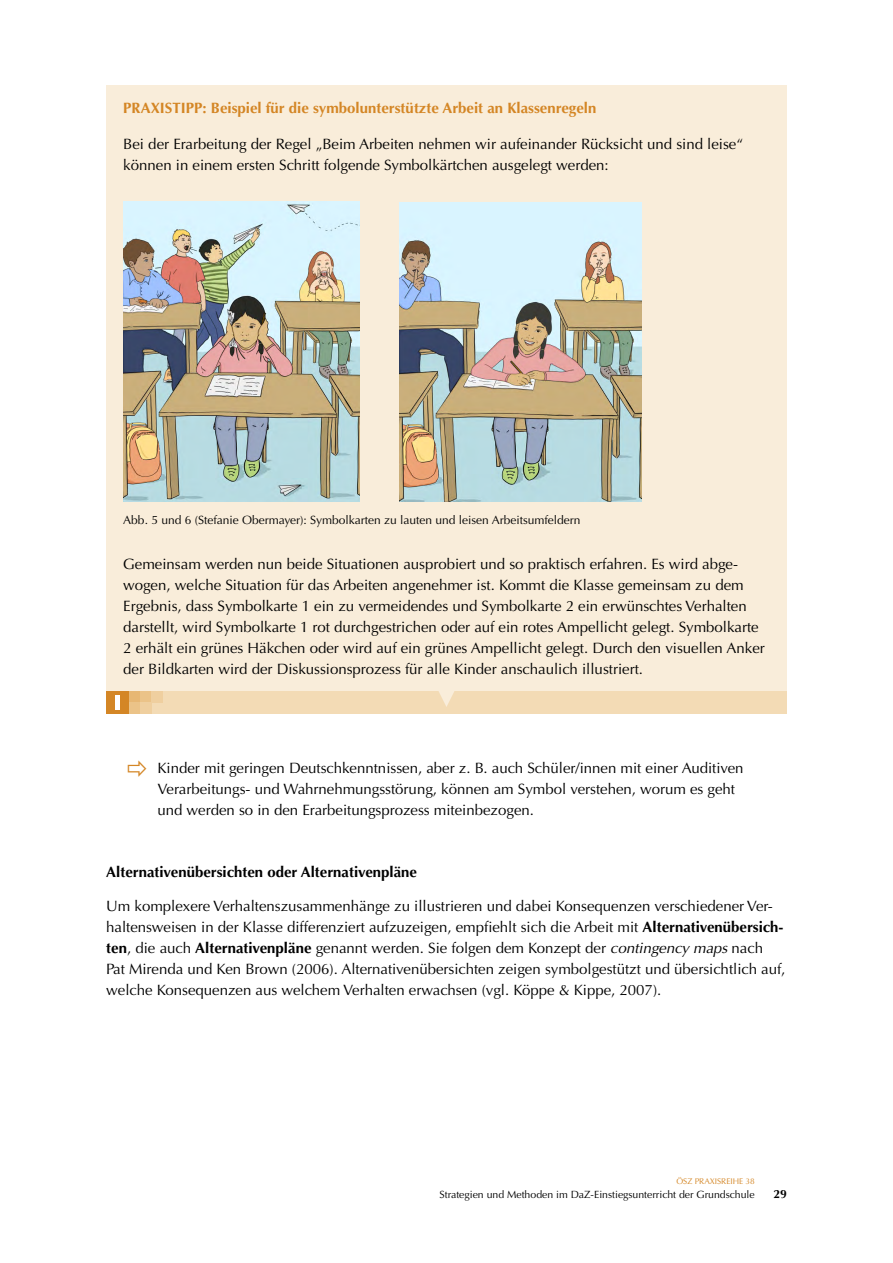
<style>
.page{position:relative;width:893px;height:1263px;background:#fff}
.page>*{position:absolute;margin:0;border:0;box-sizing:border-box;transform-origin:0 0}
.t1{font:15px/21px "Optima LTCYR";color:#000}
.t2{font:700 15px "Optima LTCYR";color:#d48625}
.t3{font:700 15px "Optima LTCYR";color:#000}
.t4{font:12px "Optima LTCYR";color:#000}
.t5{font:700 12px "Optima LTCYR";color:#000}
.t6{font:10.5px "Optima LTCYR";color:#000}
.t7{font:8.25px "Optima LTCYR";color:#d48625}
.s1{font-weight:700}
.s2{font-style:italic}
</style>
<div class="page">
<div style="left:106px;top:85px;width:681px;height:606px;background:#f9edda"></div>
<img style="left:123px;top:202px;width:237px;height:300px">
<img style="left:399px;top:203px;width:242px;height:299px">
<div style="left:129px;top:691px;width:658px;height:23px;background:#f3dbb5"></div>
<div style="left:129px;top:691px;width:11px;height:11px;background:#e7b773"></div>
<div style="left:129px;top:702px;width:11px;height:12px;background:#ebc388"></div>
<div style="left:140px;top:691px;width:11px;height:11px;background:#ebc388"></div>
<div style="left:106px;top:691px;width:23px;height:23px;background:#d48625"></div>
<div style="left:115px;top:700px;width:5px;height:10px;background:#fff"></div>
<svg style="left:115px;top:695px;width:5px;height:4px"></svg>
<div style="left:151px;top:691px;width:11px;height:11px;background:#efcf9f"></div>
<div style="left:140px;top:702px;width:11px;height:12px;background:#efcf9f"></div>
<svg style="left:439px;top:691px;width:15px;height:16px"></svg>
<p class="t2" style="left:123px;top:99px;width:475px">PRAXISTIPP: Beispiel für die symbolunterstützte Arbeit an Klassenregeln</p>
<p class="t1" style="left:123px;top:134px;width:621px">Bei der Erarbeitung der Regel „Beim Arbeiten nehmen wir aufeinander Rücksicht und sind leise“ können in einem ersten Schritt folgende Symbolkärtchen ausgelegt werden:</p>
<p class="t4" style="left:123px;top:512px;width:459px">Abb. 5 und 6 (Stefanie Obermayer): Symbolkarten zu lauten und leisen Arbeitsumfeldern</p>
<p class="t1" style="left:123px;top:554px;width:643px">Gemeinsam werden nun beide Situationen ausprobiert und so praktisch erfahren. Es wird abge&shy;wogen, welche Situation für das Arbeiten angenehmer ist. Kommt die Klasse gemeinsam zu dem Ergebnis, dass Symbolkarte 1 ein zu vermeidendes und Symbolkarte 2 ein erwünschtes Verhalten darstellt, wird Symbolkarte 1 rot durchgestrichen oder auf ein rotes Ampellicht gelegt. Symbolkarte 2 erhält ein grünes Häkchen oder wird auf ein grünes Ampellicht gelegt. Durch den visuellen Anker der Bildkarten wird der Diskussionsprozess für alle Kinder anschaulich illustriert.</p>
<p class="t1" style="left:157px;top:758px;width:588px">Kinder mit geringen Deutschkenntnissen, aber z. B. auch Schüler/innen mit einer Auditiven<br>Verarbeitungs- und Wahrnehmungsstörung, können am Symbol verstehen, worum es geht und werden so in den Erarbeitungsprozess miteinbezogen.</p>
<p class="t3" style="left:106px;top:862px;width:312px">Alternativenübersichten oder Alternativenpläne</p>
<p class="t1" style="left:106px;top:895px;width:681px">Um komplexere Verhaltenszusammenhänge zu illustrieren und dabei Konsequenzen verschiedener Ver&shy;haltensweisen in der Klasse differenziert aufzuzeigen, empfiehlt sich die Arbeit mit <span class="s1">Alternativenübersich&shy;ten</span>, die auch <span class="s1">Alternativenpläne</span> genannt werden. Sie folgen dem Konzept der <span class="s2">contingency maps</span> nach<br>Pat Mirenda und Ken Brown (2006). Alternativenübersichten zeigen symbolgestützt und übersichtlich auf, welche Konsequenzen aus welchem Verhalten erwachsen (vgl. Köppe &amp; Kippe, 2007).</p>
<p class="t7" style="left:676px;top:1176px;width:80px">ÖSZ PRAXISREIHE 38</p>
<p class="t6" style="left:440px;top:1187px;width:317px">Strategien und Methoden im DaZ-Einstiegsunterricht der Grundschule</p>
<p class="t5" style="left:773px;top:1186px;width:15px">29</p>
</div>
